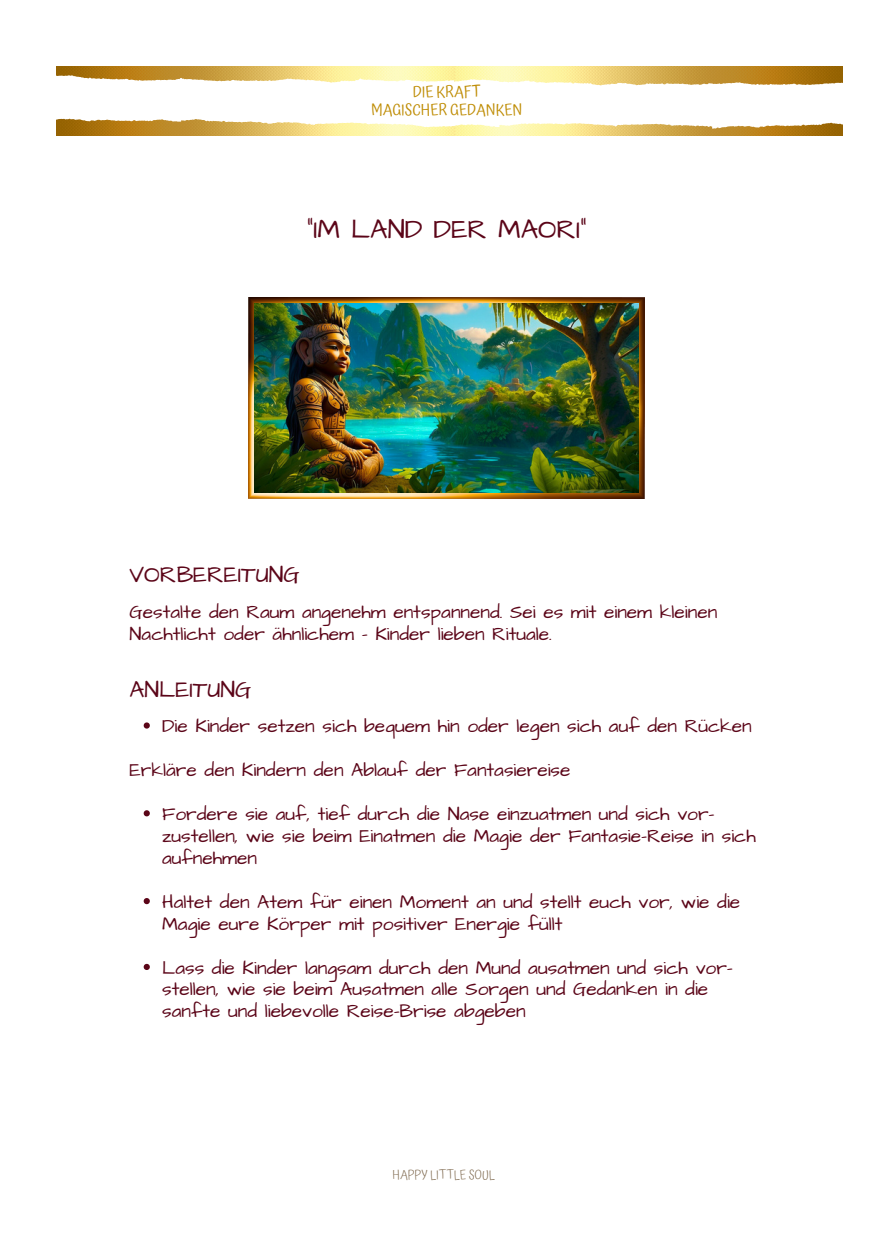
<style>
.page{position:relative;width:894px;height:1233px;background:#fff}
.page>*{position:absolute;margin:0;border:0;box-sizing:border-box;transform-origin:0 0}
.t1{font:27.3px "Architects Daughter";color:#5b0518}
.t2{font:23.4px "Architects Daughter";color:#5b0518}
.t3{font:19.05px/21.9px "Architects Daughter";color:#5b0518}
.t4{font:15.6px/18.1px "Atma";color:#bf8d06;text-align:center}
.t5{font:300 12.75px "Atma";color:#826d53}
</style>
<div class="page">
<img style="left:248px;top:298px;width:396px;height:201px">
<svg style="left:144px;top:722px;width:6px;height:7px"></svg>
<svg style="left:144px;top:810px;width:6px;height:6px"></svg>
<svg style="left:144px;top:898px;width:6px;height:6px"></svg>
<svg style="left:144px;top:964px;width:6px;height:6px"></svg>
<img style="left:255px;top:304px;width:383px;height:189px">
<img style="left:57px;top:67px;width:785px;height:69px">
<svg style="left:56px;top:74px;width:787px;height:55px"></svg>
<p class="t4" style="left:371px;top:82px;width:153px">DIE KRAFT<br>MAGISCHER GEDANKEN</p>
<h1 class="t1" style="left:307px;top:211px;width:281px">"IM LAND DER MAORI”</h1>
<p class="t2" style="left:130px;top:559px;width:172px">VORBEREITUNG</p>
<p class="t3" style="left:130px;top:601px;width:589px">Gestalte den Raum angenehm entspannend. Sei es mit einem kleinen<br>Nachtlicht oder ähnlichem - Kinder lieben Rituale.</p>
<p class="t2" style="left:130px;top:674px;width:123px">ANLEITUNG</p>
<p class="t3" style="left:162px;top:716px;width:591px">Die Kinder setzen sich bequem hin oder legen sich auf den Rücken</p>
<p class="t3" style="left:130px;top:760px;width:442px">Erkläre den Kindern den Ablauf der Fantasiereise</p>
<p class="t3" style="left:162px;top:803px;width:595px">Fordere sie auf, tief durch die Nase einzuatmen und sich vor&shy;zustellen, wie sie beim Einatmen die Magie der Fantasie-Reise in sich aufnehmen</p>
<p class="t3" style="left:162px;top:891px;width:579px">Haltet den Atem für einen Moment an und stellt euch vor, wie die<br>Magie eure Körper mit positiver Energie füllt</p>
<h4 class="t3" style="left:162px;top:957px;width:572px">Lass die Kinder langsam durch den Mund ausatmen und sich vor&shy;stellen, wie sie beim Ausatmen alle Sorgen und Gedanken in die sanfte und liebevolle Reise-Brise abgeben</h4>
<p class="t5" style="left:392px;top:1168px;width:104px">HAPPY LITTLE SOUL</p>
</div>
